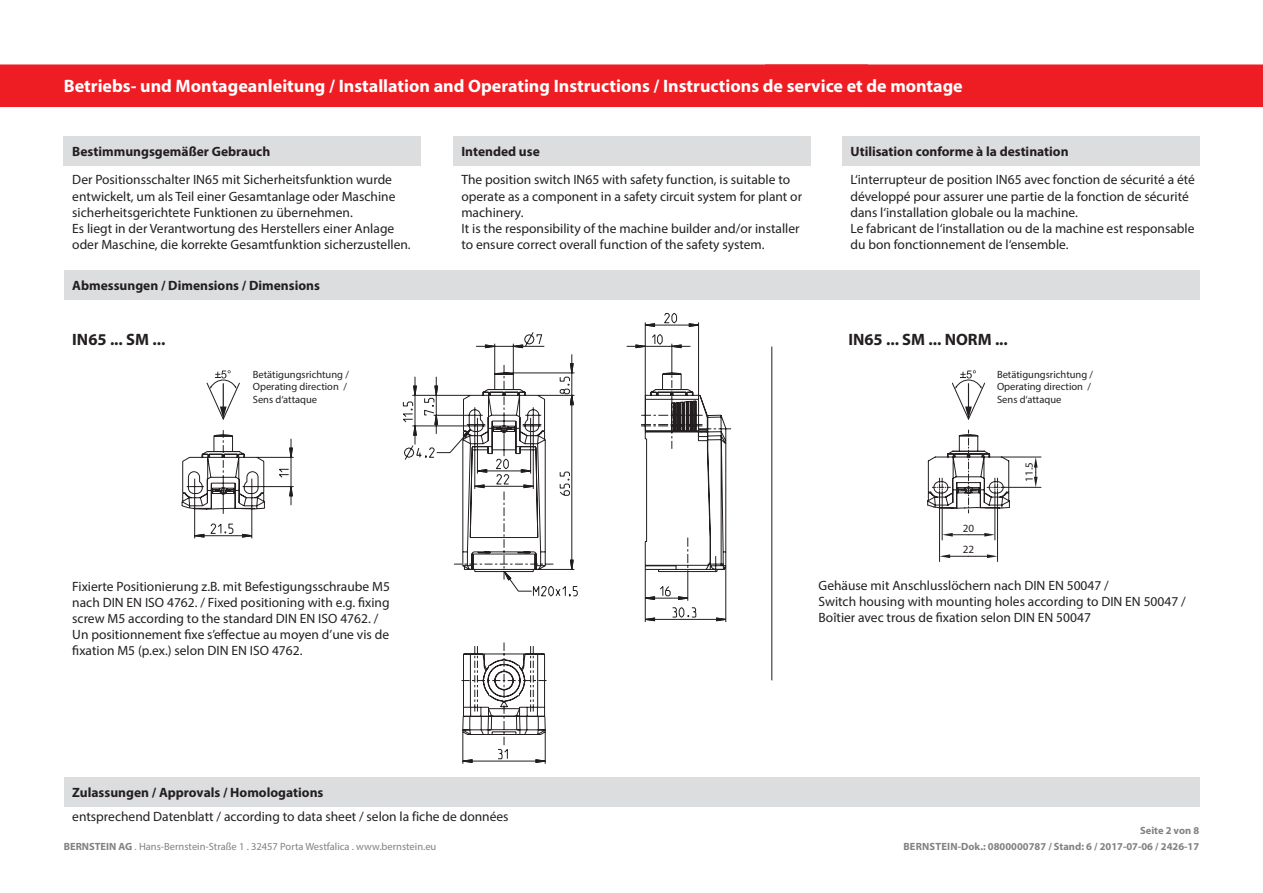
<style>
.page{position:relative;width:1263px;height:893px;background:#fff}
.page>*{position:absolute;margin:0;border:0;box-sizing:border-box;transform-origin:0 0}
.t1{font:700 18px "Myriad Pro";color:#fff}
.t2{font:700 16.5px "Myriad Pro";color:#231f20}
.t3{font:13.5px/16.2px "Myriad Pro";color:#231f20}
.t4{font:700 13.5px "Myriad Pro";color:#231f20}
.t5{font:11.1px/21.5px "Myriad Pro";color:#231f20}
.t6{font:10.5px/12.6px "Myriad Pro";color:#231f20}
.t7{font:10.5px "Myriad Pro";color:#808285}
.t8{font:700 10.5px "Myriad Pro";color:#808285}
.s1{font-weight:700}
</style>
<div class="page">
<div style="left:0;top:64px;width:1263px;height:43px;background:#ee1d23"></div>
<div style="left:64px;top:136px;width:357px;height:30px;background:#dcdddf"></div>
<div style="left:453px;top:136px;width:357px;height:30px;background:#dcdddf"></div>
<div style="left:842px;top:136px;width:357px;height:30px;background:#dcdddf"></div>
<hr style="left:771px;top:347px;width:1px;height:333px;background:#231f20">
<div style="left:64px;top:270px;width:1135px;height:30px;background:#dcdddf"></div>
<svg style="left:182px;top:430px;width:112px;height:108px"></svg>
<svg style="left:404px;top:322px;width:327px;height:442px"></svg>
<hr style="left:942px;top:494px;width:1px;height:46px;background:#231f20">
<hr style="left:995px;top:494px;width:1px;height:46px;background:#231f20">
<svg style="left:942px;top:533px;width:53px;height:4px"></svg>
<hr style="left:939px;top:491px;width:1px;height:70px;background:#231f20">
<hr style="left:997px;top:494px;width:1px;height:67px;background:#231f20">
<svg style="left:939px;top:554px;width:58px;height:4px"></svg>
<hr style="left:1001px;top:487px;width:40px;height:1px;background:#231f20">
<hr style="left:1001px;top:457px;width:40px;height:1px;background:#231f20">
<svg style="left:1034px;top:457px;width:3px;height:30px"></svg>
<svg style="left:927px;top:430px;width:83px;height:83px"></svg>
<svg style="left:207px;top:370px;width:33px;height:49px"></svg>
<svg style="left:952px;top:370px;width:33px;height:49px"></svg>
<div style="left:64px;top:777px;width:1135px;height:29px;background:#dcdddf"></div>
<h1 class="t1" style="left:64px;top:74px;width:900px">Betriebs- und Montageanleitung / Installation and Operating Instructions / Instructions de service et de montage</h1>
<p class="t4" style="left:72px;top:143px;width:199px">Bestimmungsgemäßer Gebrauch</p>
<p class="t4" style="left:461px;top:143px;width:80px">Intended use</p>
<p class="t4" style="left:850px;top:143px;width:220px">Utilisation conforme à la destination</p>
<p class="t3" style="left:72px;top:172px;width:340px">Der Positionsschalter IN65 mit Sicherheitsfunktion wurde entwickelt, um als Teil einer Gesamtanlage oder Maschine sicherheitsgerichtete Funktionen zu übernehmen.<br>Es liegt in der Verantwortung des Herstellers einer Anlage oder Maschine, die korrekte Gesamtfunktion sicherzustellen.</p>
<p class="t3" style="left:461px;top:172px;width:342px">The position switch IN65 with safety function, is suitable to operate as a component in a safety circuit system for plant or machinery.<br>It is the responsibility of the machine builder and/or installer to ensure correct overall function of the safety system.</p>
<p class="t3" style="left:850px;top:172px;width:346px">L‘interrupteur de position IN65 avec fonction de sécurité a été développé pour assurer une partie de la fonction de sécurité dans l‘installation globale ou la machine.<br>Le fabricant de l‘installation ou de la machine est responsable du bon fonctionnement de l‘ensemble.</p>
<p class="t4" style="left:72px;top:276px;width:249px">Abmessungen / Dimensions / Dimensions</p>
<p class="t2" style="left:72px;top:329px;width:95px">IN65 ... SM ...</p>
<p class="t2" style="left:848px;top:329px;width:161px">IN65 ... SM ... NORM ...</p>
<p class="t6" style="left:253px;top:368px;width:98px">Betätigungsrichtung /<br>Operating direction /<br>Sens d‘attaque</p>
<p class="t5" style="left:963px;top:517px;width:13px">20<br>22</p>
<p class="t6" style="left:997px;top:368px;width:98px">Betätigungsrichtung /<br>Operating direction /<br>Sens d‘attaque</p>
<p class="t5" style="left:1018px;top:482px;width:21px;rotate:-90deg">11.5</p>
<p class="t3" style="left:72px;top:578px;width:319px">Fixierte Positionierung z.B. mit Befestigungsschraube M5 nach DIN EN ISO 4762. / Fixed positioning with e.g. fixing screw M5 according to the standard DIN EN ISO 4762. / Un positionnement fixe s’effectue au moyen d’une vis de fixation M5 (p.ex.) selon DIN EN ISO 4762.</p>
<p class="t3" style="left:819px;top:577px;width:369px">Gehäuse mit Anschlusslöchern nach DIN EN 50047 /<br>Switch housing with mounting holes according to DIN EN 50047 /<br>Boîtier avec trous de fixation selon DIN EN 50047</p>
<p class="t4" style="left:72px;top:783px;width:253px">Zulassungen / Approvals / Homologations</p>
<p class="t3" style="left:72px;top:808px;width:438px">entsprechend Datenblatt / according to data sheet / selon la fiche de données</p>
<p class="t8" style="left:1140px;top:823px;width:61px">Seite 2 von 8</p>
<p class="t7" style="left:64px;top:840px;width:374px"><span class="s1">BERNSTEIN AG</span> . Hans-Bernstein-Straße 1 . 32457 Porta Westfalica . www.bernstein.eu</p>
<p class="t8" style="left:903px;top:840px;width:297px">BERNSTEIN-Dok.: 0800000787 / Stand: 6 / 2017-07-06 / 2426-17</p>
</div>
